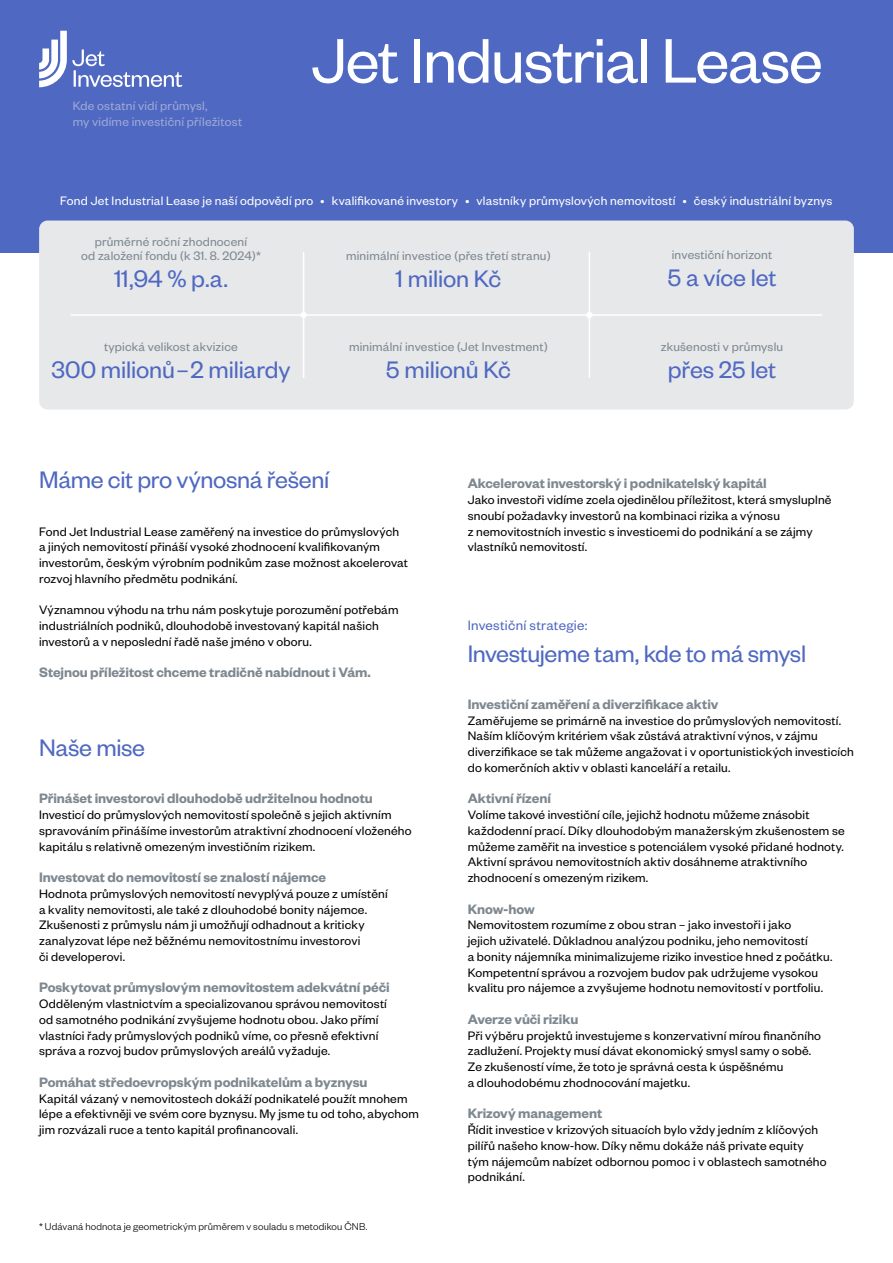
<style>
.page{position:relative;width:893px;height:1263px;background:#fff}
.page>*{position:absolute;margin:0;border:0;box-sizing:border-box;transform-origin:0 0}
.t1{font:69px "Founders Grotesk";letter-spacing:-.02em;color:#fff}
.t2{font:26.25px "Founders Grotesk";letter-spacing:-.01em;color:#4f68c1}
.t3{font:600 15px "Founders Grotesk";letter-spacing:-.005em;color:#7e8890}
.t4{font:15px "Founders Grotesk";letter-spacing:.02em;color:#4f68c1}
.t5{font:13.5px/15.8px "Founders Grotesk";letter-spacing:.015em;color:#000}
.t6{font:13.5px/13.5px "Founders Grotesk";letter-spacing:.015em;color:#7e8890;text-align:center}
.t7{font:13.5px "Founders Grotesk";letter-spacing:.02em;color:#fff}
.t8{font:13.5px/15.8px "Founders Grotesk";letter-spacing:.02em;color:#9fa9d6}
.t9{font:300 10.95px "Founders Grotesk";letter-spacing:.015em;color:#000}
</style>
<div class="page">
<div style="left:0;top:0;width:893px;height:252px;background:#4f68c1"></div>
<div style="left:39px;top:221px;width:815px;height:189px;background:#e6e8ea;border-radius:9px"></div>
<svg style="left:39px;top:31px;width:143px;height:56px"></svg>
<hr style="left:71px;top:314px;width:751px;height:2px;background:#fff">
<hr style="left:303px;top:252px;width:1px;height:126px;background:#fff">
<hr style="left:589px;top:252px;width:1px;height:126px;background:#fff">
<div style="left:586px;top:312px;width:7px;height:6px;background:#fff;border-radius:50%"></div>
<div style="left:300px;top:312px;width:7px;height:6px;background:#fff;border-radius:50%"></div>
<p class="t8" style="left:73px;top:97px;width:171px">Kde ostatní vidí průmysl,<br>my vidíme investiční příležitost</p>
<h1 class="t1" style="left:312px;top:18px;width:513px">Jet Industrial Lease</h1>
<p class="t7" style="left:60px;top:192px;width:774px">Fond Jet Industrial Lease je naší odpovědí pro • kvalifikované investory • vlastníky průmyslových nemovitostí • český industriální byznys</p>
<p class="t6" style="left:81px;top:235px;width:181px">průměrné roční zhodnocení<br>od založení fondu (k 31. 8. 2024)*</p>
<p class="t6" style="left:346px;top:248px;width:206px">minimální investice (přes třetí stranu)</p>
<p class="t6" style="left:672px;top:248px;width:102px">investiční horizont</p>
<h2 class="t2" style="left:114px;top:262px;width:115px">11,94 % p.a.</h2>
<h2 class="t2" style="left:395px;top:262px;width:107px">1 milion Kč</h2>
<h2 class="t2" style="left:667px;top:261px;width:110px">5 a více let</h2>
<p class="t6" style="left:104px;top:339px;width:135px">typická velikost akvizice</p>
<p class="t6" style="left:349px;top:339px;width:200px">minimální investice (Jet Investment)</p>
<p class="t6" style="left:661px;top:339px;width:124px">zkušenosti v průmyslu</p>
<h2 class="t2" style="left:51px;top:354px;width:241px">300 milionů–2 miliardy</h2>
<h2 class="t2" style="left:386px;top:354px;width:126px">5 milionů Kč</h2>
<h2 class="t2" style="left:668px;top:354px;width:110px">přes 25 let</h2>
<h2 class="t2" style="left:39px;top:464px;width:292px">Máme cit pro výnosná řešení</h2>
<p class="t5" style="left:39px;top:523px;width:370px">Fond Jet Industrial Lease zaměřený na investice do průmyslových a jiných nemovitostí přináší vysoké zhodnocení kvalifikovaným investorům, českým výrobním podnikům zase možnost akcelerovat rozvoj hlavního předmětu podnikání.</p>
<p class="t5" style="left:39px;top:601px;width:361px">Významnou výhodu na trhu nám poskytuje porozumění potřebám industriálních podniků, dlouhodobě investovaný kapitál našich investorů a v neposlední řadě naše jméno v oboru.</p>
<p class="t3" style="left:39px;top:663px;width:333px">Stejnou příležitost chceme tradičně nabídnout i Vám.</p>
<h2 class="t2" style="left:39px;top:732px;width:107px">Naše mise</h2>
<p class="t3" style="left:39px;top:789px;width:335px">Přinášet investorovi dlouhodobě udržitelnou hodnotu</p>
<p class="t5" style="left:39px;top:806px;width:374px">Investicí do průmyslových nemovitostí společně s jejich aktivním spravováním přinášíme investorům atraktivní zhodnocení vloženého kapitálu s relativně omezeným investičním rizikem.</p>
<p class="t3" style="left:39px;top:868px;width:288px">Investovat do nemovitostí se znalostí nájemce</p>
<p class="t5" style="left:39px;top:885px;width:350px">Hodnota průmyslových nemovitostí nevyplývá pouze z umístění a kvality nemovitosti, ale také z dlouhodobé bonity nájemce.<br>Zkušenosti z průmyslu nám ji umožňují odhadnout a kriticky zanalyzovat lépe než běžnému nemovitostnímu investorovi<br>či developerovi.</p>
<p class="t3" style="left:39px;top:978px;width:352px">Poskytovat průmyslovým nemovitostem adekvátní péči</p>
<p class="t5" style="left:39px;top:995px;width:349px">Odděleným vlastnictvím a specializovanou správou nemovitostí od samotného podnikání zvyšujeme hodnotu obou. Jako přímí vlastníci řady průmyslových podniků víme, co přesně efektivní správa a rozvoj budov průmyslových areálů vyžaduje.</p>
<p class="t3" style="left:39px;top:1072px;width:330px">Pomáhat středoevropským podnikatelům a byznysu</p>
<p class="t5" style="left:39px;top:1090px;width:381px">Kapitál vázaný v nemovitostech dokáží podnikatelé použít mnohem lépe a efektivněji ve svém core byznysu. My jsme tu od toho, abychom jim rozvázali ruce a tento kapitál profinancovali.</p>
<p class="t9" style="left:39px;top:1219px;width:330px">* Udávaná hodnota je geometrickým průměrem v souladu s metodikou ČNB.</p>
<p class="t3" style="left:468px;top:474px;width:301px">Akcelerovat investorský i podnikatelský kapitál</p>
<p class="t5" style="left:468px;top:491px;width:365px">Jako investoři vidíme zcela ojedinělou příležitost, která smysluplně snoubí požadavky investorů na kombinaci rizika a výnosu<br>z nemovitostních investic s investicemi do podnikání a se zájmy vlastníků nemovitostí.</p>
<p class="t4" style="left:468px;top:616px;width:121px">Investiční strategie:</p>
<h2 class="t2" style="left:468px;top:637px;width:340px">Investujeme tam, kde to má smysl</h2>
<p class="t3" style="left:468px;top:694px;width:252px">Investiční zaměření a diverzifikace aktiv</p>
<p class="t5" style="left:468px;top:712px;width:388px">Zaměřujeme se primárně na investice do průmyslových nemovitostí.<br>Naším klíčovým kritériem však zůstává atraktivní výnos, v zájmu diverzifikace se tak můžeme angažovat i v oportunistických investicích do komerčních aktiv v oblasti kanceláří a retailu.</p>
<p class="t3" style="left:468px;top:789px;width:85px">Aktivní řízení</p>
<p class="t5" style="left:468px;top:806px;width:378px">Volíme takové investiční cíle, jejichž hodnotu můžeme znásobit každodenní prací. Díky dlouhodobým manažerským zkušenostem se můžeme zaměřit na investice s potenciálem vysoké přidané hodnoty.<br>Aktivní správou nemovitostních aktiv dosáhneme atraktivního zhodnocení s omezeným rizikem.</p>
<p class="t3" style="left:468px;top:899px;width:69px">Know-how</p>
<p class="t5" style="left:468px;top:916px;width:366px">Nemovitostem rozumíme z obou stran – jako investoři i jako<br>jejich uživatelé. Důkladnou analýzou podniku, jeho nemovitostí<br>a bonity nájemníka minimalizujeme riziko investice hned z počátku.<br>Kompetentní správou a rozvojem budov pak udržujeme vysokou kvalitu pro nájemce a zvyšujeme hodnotu nemovitostí v portfoliu.</p>
<p class="t3" style="left:468px;top:1009px;width:112px">Averze vůči riziku</p>
<p class="t5" style="left:468px;top:1027px;width:355px">Při výběru projektů investujeme s konzervativní mírou finančního zadlužení. Projekty musí dávat ekonomický smysl samy o sobě.<br>Ze zkušeností víme, že toto je správná cesta k úspěšnému<br>a dlouhodobému zhodnocování majetku.</p>
<p class="t3" style="left:468px;top:1104px;width:136px">Krizový management</p>
<p class="t5" style="left:468px;top:1121px;width:360px">Řídit investice v krizových situacích bylo vždy jedním z klíčových pilířů našeho know-how. Díky němu dokáže náš private equity tým nájemcům nabízet odbornou pomoc i v oblastech samotného podnikání.</p>
</div>
